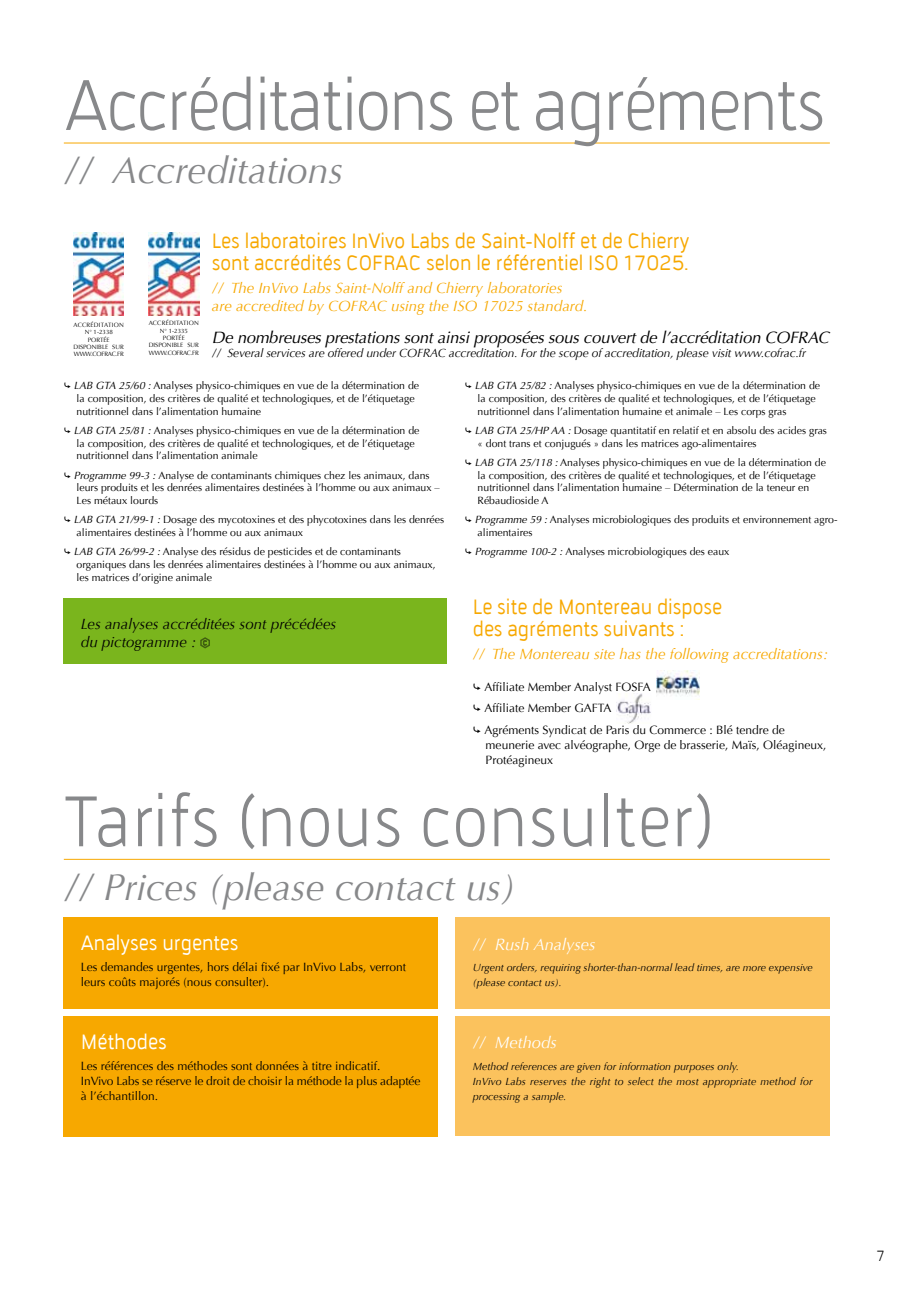
<style>
.page{position:relative;width:915px;height:1289px;background:#fff}
.page>*{position:absolute;margin:0;border:0;box-sizing:border-box;transform-origin:0 0}
.t1{font:300 72px "Tirana";letter-spacing:-.035em;color:#87888a}
.t2{font:300 72px "Tirana";color:#87888a}
.t3{font:italic 37.5px "Optima";color:#87888a}
.t4{font:21px/22.5px "Tirana";color:#f7a800}
.t5{font:21px "Tirana";color:#fff}
.t6{font:italic 16.5px "Optima";letter-spacing:-.01em;color:#000}
.t7{font:italic 16.5px "Optima";color:#fff}
.t8{font:italic 15px/18px "Optima";color:#f7a800}
.t9{font:italic 15px/18px "Optima";color:#000}
.t10{font:300 15px "Tirana";color:#000}
.t11{font:12px/15px "Optima";color:#000}
.t12{font:italic 12px "Optima";letter-spacing:-.01em;color:#000}
.t13{font:10.5px/12.8px "Optima";color:#000}
.t14{font:italic 10.5px/15px "Optima";color:#000}
.t15{font:6.15px/7.4px "Optima";color:#000;text-align:center}
.s1{font-style:italic}
</style>
<div class="page">
<hr style="left:64px;top:143px;width:765px;height:1px;background:#f7a800">
<hr style="left:64px;top:859px;width:765px;height:1px;background:#f7a800">
<div style="left:64px;top:917px;width:373px;height:91px;background:#f7a800"></div>
<div style="left:455px;top:917px;width:374px;height:91px;background:#fbc25d"></div>
<div style="left:64px;top:598px;width:382px;height:66px;background:#7ab51d"></div>
<svg style="left:200px;top:637px;width:10px;height:12px"></svg>
<div style="left:64px;top:1016px;width:373px;height:120px;background:#f7a800"></div>
<div style="left:455px;top:1016px;width:374px;height:119px;background:#fbc25d"></div>
<img style="left:74px;top:232px;width:50px;height:84px">
<img style="left:149px;top:232px;width:50px;height:84px">
<img style="left:656px;top:670px;width:43px;height:30px">
<img style="left:616px;top:693px;width:35px;height:30px">
<h1 class="t1" style="left:64px;top:64px;width:763px">Accréditations et agréments</h1>
<h2 class="t3" style="left:64px;top:149px;width:281px">// Accreditations</h2>
<h3 class="t4" style="left:212px;top:229px;width:479px">Les laboratoires InVivo Labs de Saint-Nolff et de Chierry sont accrédités COFRAC selon le référentiel ISO 17025.</h3>
<h3 class="t8" style="left:212px;top:278px;width:377px">// The InVivo Labs Saint-Nolff and Chierry laboratories<br>are accredited by COFRAC using the ISO 17025 standard.</h3>
<h3 class="t6" style="left:212px;top:328px;width:618px">De nombreuses prestations sont ainsi proposées sous couvert de l’accréditation COFRAC</h3>
<p class="t12" style="left:212px;top:345px;width:595px">// Several services are offered under COFRAC accreditation. For the scope of accreditation, please visit www.cofrac.fr</p>
<p class="t13" style="left:74px;top:379px;width:346px"><span class="s1">LAB GTA 25/60 :</span> Analyses physico-chimiques en vue de la détermination de la composition, des critères de qualité et technologiques, et de l’étiquetage nutritionnel dans l’alimentation humaine</p>
<p class="t13" style="left:74px;top:424px;width:347px"><span class="s1">LAB GTA 25/81 :</span> Analyses physico-chimiques en vue de la détermination de la composition, des critères de qualité et technologiques, et de l’étiquetage nutritionnel dans l’alimentation animale</p>
<p class="t13" style="left:74px;top:469px;width:367px"><span class="s1">Programme 99-3 :</span> Analyse de contaminants chimiques chez les animaux, dans leurs produits et les denrées alimentaires destinées à l’homme ou aux animaux –<br>Les métaux lourds</p>
<p class="t13" style="left:74px;top:513px;width:371px"><span class="s1">LAB GTA 21/99-1 :</span> Dosage des mycotoxines et des phycotoxines dans les denrées alimentaires destinées à l’homme ou aux animaux</p>
<p class="t13" style="left:74px;top:545px;width:363px"><span class="s1">LAB GTA 26/99-2 :</span> Analyse des résidus de pesticides et de contaminants organiques dans les denrées alimentaires destinées à l’homme ou aux animaux, les matrices d’origine animale</p>
<p class="t15" style="left:74px;top:321px;width:52px">ACCRÉDITATION<br>N° 1-2338<br>PORTÉE<br>DISPONIBLE SUR<br>WWW.COFRAC.FR</p>
<p class="t15" style="left:149px;top:319px;width:52px">ACCRÉDITATION<br>N° 1-2335<br>PORTÉE<br>DISPONIBLE SUR<br>WWW.COFRAC.FR</p>
<p class="t13" style="left:475px;top:379px;width:346px"><span class="s1">LAB GTA 25/82 :</span> Analyses physico-chimiques en vue de la détermination de la composition, des critères de qualité et technologiques, et de l’étiquetage nutritionnel dans l’alimentation humaine et animale – Les corps gras</p>
<p class="t13" style="left:475px;top:424px;width:353px"><span class="s1">LAB GTA 25/HP AA :</span> Dosage quantitatif en relatif et en absolu des acides gras « dont trans et conjugués » dans les matrices ago-alimentaires</p>
<p class="t13" style="left:475px;top:456px;width:352px"><span class="s1">LAB GTA 25/118 :</span> Analyses physico-chimiques en vue de la détermination de la composition, des critères de qualité et technologiques, et de l’étiquetage nutritionnel dans l’alimentation humaine – Détermination de la teneur en Rébaudioside A</p>
<p class="t13" style="left:475px;top:513px;width:364px"><span class="s1">Programme 59 :</span> Analyses microbiologiques des produits et environnement agro&shy;alimentaires</p>
<p class="t13" style="left:475px;top:545px;width:256px"><span class="s1">Programme 100-2 :</span> Analyses microbiologiques des eaux</p>
<h3 class="t9" style="left:81px;top:615px;width:257px">Les analyses accréditées sont précédées du pictogramme :</h3>
<h3 class="t4" style="left:472px;top:595px;width:251px">Le site de Montereau dispose des agréments suivants :</h3>
<h3 class="t8" style="left:472px;top:644px;width:356px">// The Montereau site has the following accreditations:</h3>
<p class="t11" style="left:484px;top:676px;width:302px;line-height:21.5px">Affiliate Member Analyst FOSFA<br>Affiliate Member GAFTA<br>Agréments Syndicat de Paris du Commerce : Blé tendre de</p>
<p class="t11" style="left:485px;top:737px;width:342px">meunerie avec alvéographe, Orge de brasserie, Maïs, Oléagineux,<br>Protéagineux</p>
<h1 class="t2" style="left:64px;top:780px;width:651px">Tarifs (nous consulter)</h1>
<h2 class="t3" style="left:64px;top:865px;width:453px">// Prices (please contact us)</h2>
<h3 class="t5" style="left:81px;top:930px;width:159px">Analyses urgentes</h3>
<p class="t11" style="left:81px;top:959px;width:327px">Les demandes urgentes, hors délai fixé par InVivo Labs, verront leurs coûts majorés (nous consulter).</p>
<h3 class="t5" style="left:81px;top:1029px;width:87px">Méthodes</h3>
<p class="t11" style="left:81px;top:1058px;width:341px">Les références des méthodes sont données à titre indicatif.<br>InVivo Labs se réserve le droit de choisir la méthode la plus adaptée à l’échantillon.</p>
<h3 class="t7" style="left:472px;top:934px;width:124px">// Rush Analyses</h3>
<p class="t14" style="left:472px;top:960px;width:341px">Urgent orders, requiring shorter-than-normal lead times, are more expensive (please contact us).</p>
<h3 class="t7" style="left:472px;top:1033px;width:86px">// Methods</h3>
<p class="t14" style="left:472px;top:1058px;width:341px">Method references are given for information purposes only.<br>InVivo Labs reserves the right to select the most appropriate method for processing a sample.</p>
<h3 class="t10" style="left:876px;top:1246px;width:10px">7</h3>
</div>
